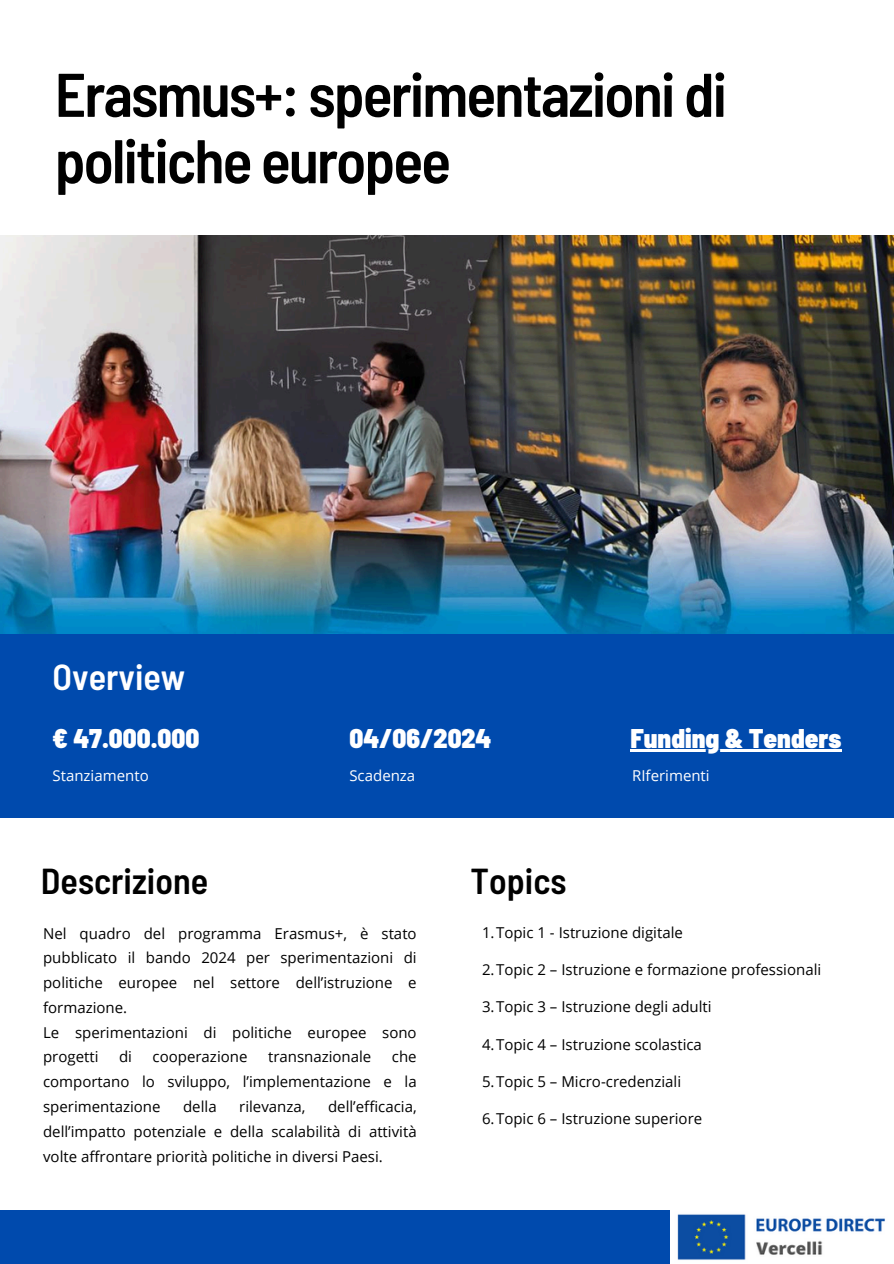
<style>
.page{position:relative;width:894px;height:1264px;background:#fff}
.page>*{position:absolute;margin:0;border:0;box-sizing:border-box;transform-origin:0 0}
.t1{font:600 semi-condensed 61.5px/66.3px "Barlow";letter-spacing:-.03em;color:#000}
.t2{font:600 semi-condensed 36px "Barlow";color:#000}
.t3{font:600 semi-condensed 36px "Barlow";color:#fff}
.t4{font:900 semi-condensed 27px "Barlow";color:#fff}
.t5{font:15px/24.8px "Open Sans";color:#000;text-align:justify}
.t6{font:15px "Open Sans";color:#fff}
</style>
<div class="page">
<div style="left:0;top:506px;width:893px;height:312px;background:#004aad"></div>
<img style="left:0;top:236px;width:893px;height:397px">
<div style="left:0;top:1210px;width:893px;height:53px;background:#004aad"></div>
<img style="left:670px;top:1210px;width:223px;height:53px">
<hr style="left:630px;top:749px;width:211px;height:3px;background:#fff">
<p class="t1" style="left:55px;top:59px;width:673px">Erasmus+: sperimentazioni di politiche europee</p>
<p class="t3" style="left:52px;top:654px;width:134px">Overview</p>
<p class="t4" style="left:52px;top:720px;width:148px">€ 47.000.000</p>
<p class="t4" style="left:349px;top:720px;width:143px">04/06/2024</p>
<p class="t6" style="left:52px;top:765px;width:98px">Stanziamento</p>
<p class="t6" style="left:349px;top:765px;width:67px">Scadenza</p>
<p class="t4" style="left:630px;top:720px;width:212px">Funding &amp; Tenders</p>
<p class="t6" style="left:632px;top:765px;width:79px">RIferimenti</p>
<p class="t2" style="left:41px;top:857px;width:169px">Descrizione</p>
<p class="t5" style="left:43px;top:920px;width:375px">Nel quadro del programma Erasmus+, è stato pubblicato il bando 2024 per sperimentazioni di politiche europee nel settore dell’istruzione e formazione.</p>
<p class="t5" style="left:43px;top:1019px;width:375px">Le sperimentazioni di politiche europee sono progetti</p>
<p class="t5" style="left:43px;top:1044px;width:375px;text-indent:349px">che comportano lo sviluppo, l’implementazione e la sperimentazione</p>
<p class="t5" style="left:119px;top:1044px;width:14px">di</p>
<p class="t5" style="left:152px;top:1044px;width:96px">cooperazione</p>
<p class="t5" style="left:268px;top:1044px;width:105px">transnazionale</p>
<p class="t5" style="left:43px;top:1093px;width:375px;text-indent:285px">dell’efficacia, dell’impatto potenziale e della scalabilità di attività volte affrontare priorità politiche in diversi Paesi.</p>
<p class="t5" style="left:183px;top:1093px;width:35px">della</p>
<p class="t5" style="left:239px;top:1093px;width:68px">rilevanza,</p>
<p class="t2" style="left:470px;top:857px;width:97px">Topics</p>
<p class="t5" style="left:482px;top:920px;width:202px">1.Topic 1 - Istruzione digitale</p>
<p class="t5" style="left:482px;top:957px;width:340px">2.Topic 2 – Istruzione e formazione professionali</p>
<p class="t5" style="left:482px;top:994px;width:231px">3.Topic 3 – Istruzione degli adulti</p>
<p class="t5" style="left:482px;top:1031px;width:221px">4.Topic 4 – Istruzione scolastica</p>
<p class="t5" style="left:482px;top:1068px;width:200px">5.Topic 5 – Micro-credenziali</p>
<p class="t5" style="left:482px;top:1105px;width:222px">6.Topic 6 – Istruzione superiore</p>
</div>
